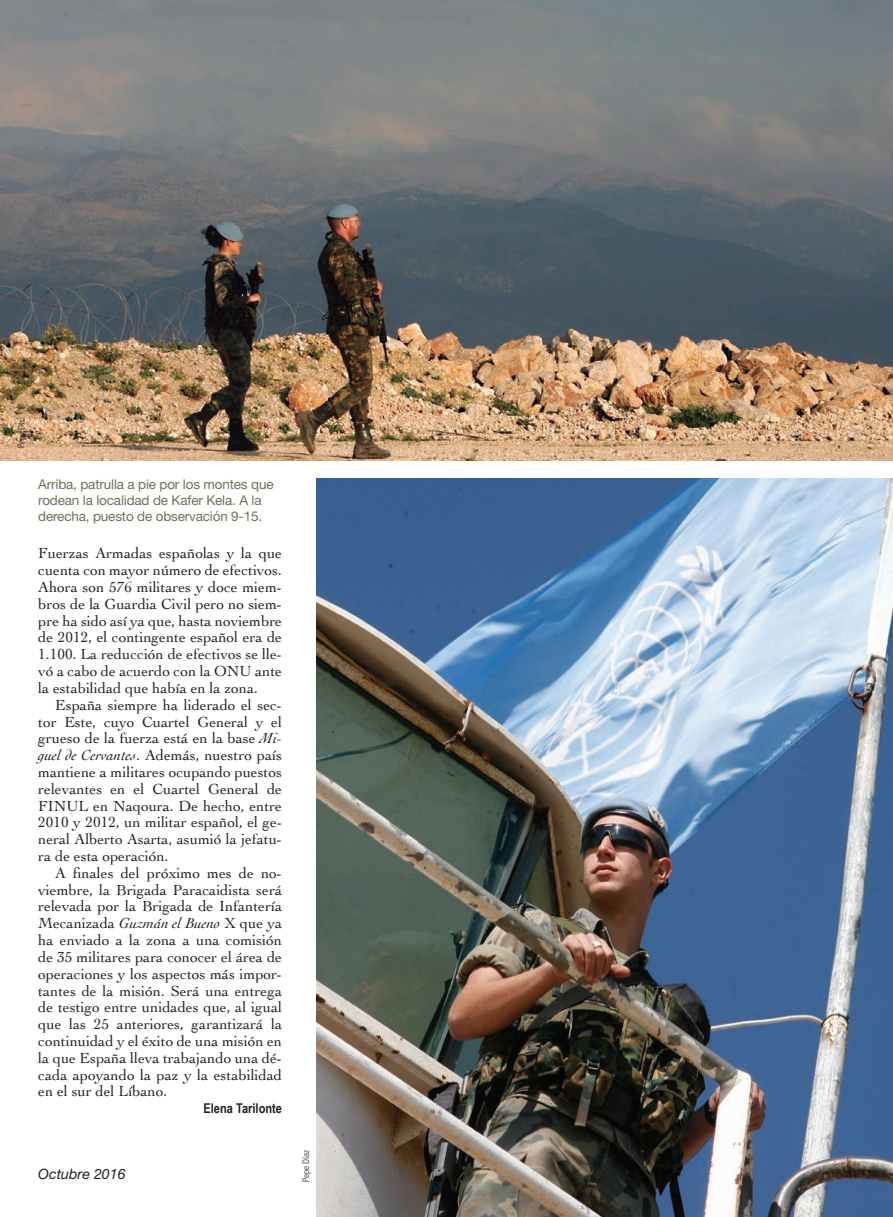
<style>
.page{position:relative;width:893px;height:1217px;background:#fff}
.page>*{position:absolute;margin:0;border:0;box-sizing:border-box;transform-origin:0 0}
.t1{font:15.3px/16.8px "Cochin";color:#231f20;text-align:justify}
.t2{font:italic 14.25px "Helvetica Neue";color:#231f20}
.t3{font:13.5px/15.8px "Helvetica Neue";letter-spacing:-.01em;color:#6f705a}
.t4{font:700 13.5px "Arial Narrow";color:#231f20}
.t5{font:300 condensed 9px "Univers";letter-spacing:-.005em;color:#231f20}
.s1{font-style:italic}
</style>
<div class="page">
<img style="left:316px;top:478px;width:577px;height:738px">
<img style="left:0;top:0;width:893px;height:460px">
<p class="t5" style="left:16px;top:448px;width:33px;rotate:-90deg">Pepe Díaz</p>
<p class="t3" style="left:38px;top:476px;width:237px">Arriba, patrulla a pie por los montes que rodean la localidad de Kafer Kela. A la derecha, puesto de observación 9-15.</p>
<p class="t1" style="left:38px;top:544px;width:245px">Fuerzas Armadas españolas y la que cuenta con mayor número de efectivos.<br>Ahora son 576 militares y doce miem&shy;bros de la Guardia Civil pero no siem&shy;pre ha sido así ya que, hasta noviembre de 2012, el contingente español era de 1.100. La reducción de efectivos se lle&shy;vó a cabo de acuerdo con la ONU ante la estabilidad que había en la zona.</p>
<p class="t1" style="left:38px;top:695px;width:245px;text-indent:17px">España siempre ha liderado el sec&shy;tor Este, cuyo Cuartel General y el grueso de la fuerza está en la base <span class="s1">Mi&shy;guel de Cervantes</span>. Además, nuestro país mantiene a militares ocupando puestos relevantes en el Cuartel General de FINUL en Naqoura. De hecho, entre 2010 y 2012, un militar español, el ge&shy;neral Alberto Asarta, asumió la jefatu&shy;ra de esta operación.</p>
<p class="t1" style="left:38px;top:863px;width:245px;text-indent:17px">A finales del próximo mes de no&shy;viembre, la Brigada Paracaidista será relevada por la Brigada de Infantería Mecanizada <span class="s1">Guzmán el Bueno</span> X que ya ha enviado a la zona a una comisión de 35 militares para conocer el área de operaciones y los aspectos más impor&shy;tantes de la misión. Será una entrega de testigo entre unidades que, al igual que las 25 anteriores, garantizará la continuidad y el éxito de una misión en la que España lleva trabajando una dé&shy;cada apoyando la paz y la estabilidad en el sur del Líbano.</p>
<p class="t4" style="left:203px;top:1097px;width:80px">Elena Tarilonte</p>
<p class="t2" style="left:38px;top:1164px;width:89px">Octubre 2016</p>
<p class="t5" style="left:301px;top:1181px;width:33px;rotate:-90deg">Pepe Díaz</p>
</div>
